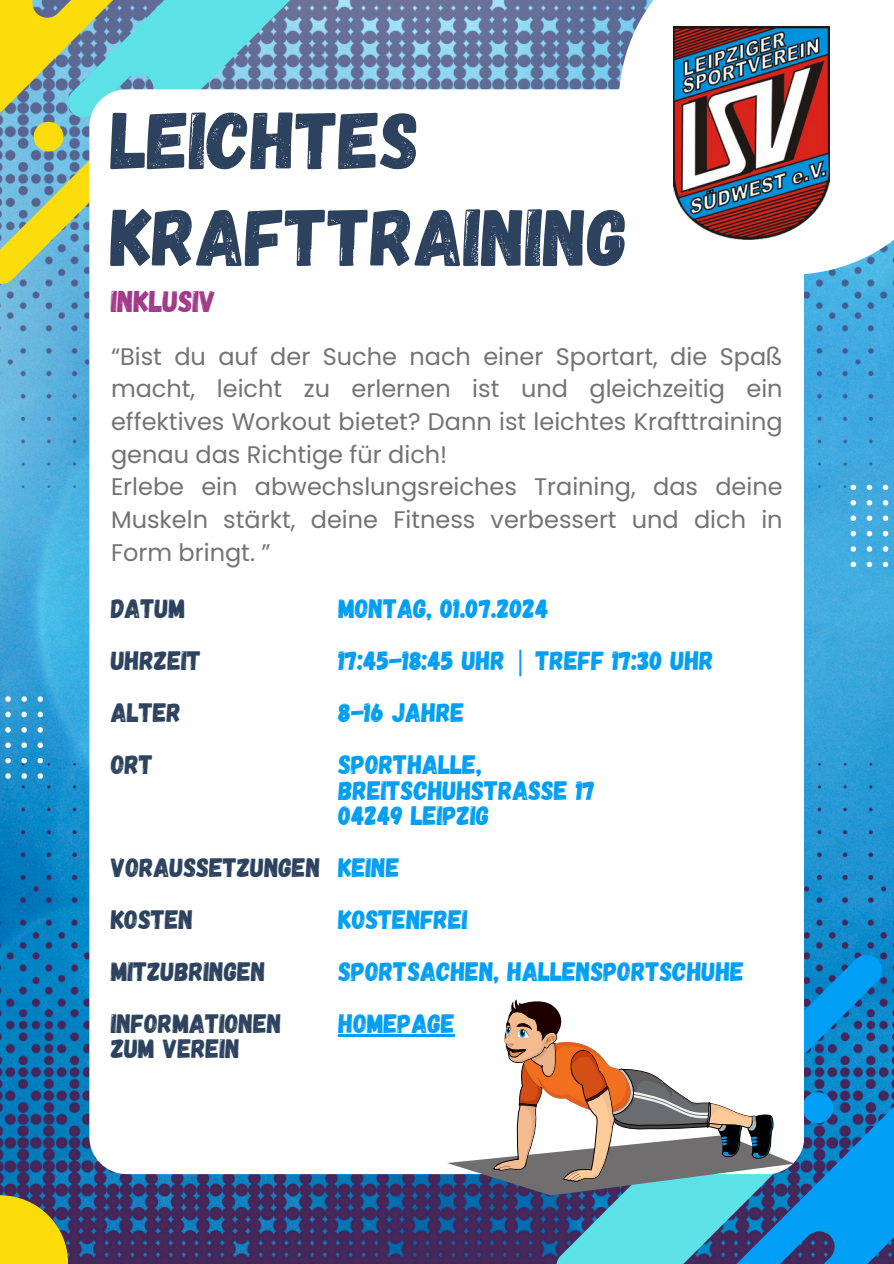
<style>
.page{position:relative;width:894px;height:1264px;background:#fff}
.page>*{position:absolute;margin:0;border:0;box-sizing:border-box;transform-origin:0 0}
.t1{font:81px/96.8px "Gagalin";color:#2c425f}
.t2{font:30px "Gagalin";color:#a23a8a}
.t3{font:26.55px "Gagalin";color:#009ef4}
.t4{font:26.55px "Gagalin";color:#2c425f}
.t5{font:24px/32.7px "Poppins";color:#737373;text-align:justify}
.s1{font-family:"Noto Sans"}
</style>
<div class="page">
<img style="left:0;top:487px;width:893px;height:276px">
<img style="left:0;top:763px;width:893px;height:500px">
<img style="left:0;top:0;width:893px;height:487px">
<svg style="left:0;top:0;width:300px;height:285px;background:#88b99d"></svg>
<div style="left:89px;top:89px;width:715px;height:1085px;background:#fff;border-radius:37px"></div>
<svg style="left:0;top:1195px;width:68px;height:68px;background:#cfbb25"></svg>
<div style="left:618px;top:0;width:275px;height:275px;background:#fff"></div>
<svg style="left:5px;top:696px;width:6px;height:5px"></svg>
<svg style="left:21px;top:696px;width:6px;height:5px"></svg>
<svg style="left:38px;top:696px;width:5px;height:5px"></svg>
<svg style="left:5px;top:711px;width:6px;height:6px"></svg>
<svg style="left:21px;top:711px;width:6px;height:6px"></svg>
<svg style="left:38px;top:711px;width:5px;height:6px"></svg>
<svg style="left:5px;top:727px;width:6px;height:5px"></svg>
<svg style="left:21px;top:727px;width:6px;height:5px"></svg>
<svg style="left:38px;top:727px;width:5px;height:5px"></svg>
<svg style="left:5px;top:742px;width:6px;height:6px"></svg>
<svg style="left:21px;top:742px;width:6px;height:6px"></svg>
<svg style="left:38px;top:742px;width:5px;height:6px"></svg>
<svg style="left:5px;top:758px;width:6px;height:5px"></svg>
<svg style="left:21px;top:758px;width:6px;height:5px"></svg>
<svg style="left:38px;top:758px;width:5px;height:5px"></svg>
<svg style="left:5px;top:773px;width:6px;height:5px"></svg>
<svg style="left:21px;top:773px;width:6px;height:5px"></svg>
<svg style="left:38px;top:773px;width:5px;height:5px"></svg>
<svg style="left:850px;top:484px;width:5px;height:6px"></svg>
<svg style="left:866px;top:484px;width:5px;height:6px"></svg>
<svg style="left:882px;top:484px;width:6px;height:6px"></svg>
<svg style="left:850px;top:500px;width:5px;height:5px"></svg>
<svg style="left:866px;top:500px;width:5px;height:5px"></svg>
<svg style="left:882px;top:500px;width:6px;height:5px"></svg>
<svg style="left:850px;top:515px;width:5px;height:6px"></svg>
<svg style="left:866px;top:515px;width:5px;height:6px"></svg>
<svg style="left:882px;top:515px;width:6px;height:6px"></svg>
<svg style="left:850px;top:531px;width:5px;height:5px"></svg>
<svg style="left:866px;top:531px;width:5px;height:5px"></svg>
<svg style="left:882px;top:531px;width:6px;height:5px"></svg>
<svg style="left:850px;top:546px;width:5px;height:5px"></svg>
<svg style="left:866px;top:546px;width:5px;height:5px"></svg>
<svg style="left:882px;top:546px;width:6px;height:5px"></svg>
<svg style="left:850px;top:561px;width:5px;height:5px"></svg>
<svg style="left:866px;top:561px;width:5px;height:5px"></svg>
<svg style="left:882px;top:561px;width:6px;height:5px"></svg>
<svg style="left:447px;top:953px;width:446px;height:310px"></svg>
<hr style="left:338px;top:1034px;width:116px;height:3px;background:#009ef4">
<img style="left:673px;top:27px;width:156px;height:212px">
<p class="t1" style="left:111px;top:88px;width:518px">LEICHTES<br>KRAFTTRAINING</p>
<p class="t2" style="left:111px;top:282px;width:106px">INKLUSIV</p>
<p class="t5" style="left:111px;top:340px;width:673px">“Bist du auf der Suche nach einer Sportart, die Spaß macht, leicht zu erlernen ist und gleichzeitig ein effektives Workout bietet? Dann ist leichtes Krafttraining genau das Richtige für dich!</p>
<p class="t5" style="left:111px;top:470px;width:673px">Erlebe ein abwechslungsreiches Training, das deine Muskeln stärkt, deine Fitness verbessert und dich in Form bringt. ”</p>
<p class="t4" style="left:111px;top:591px;width:76px">DATUM</p>
<h1 class="t4" style="left:111px;top:643px;width:92px">UHRZEIT</h1>
<p class="t4" style="left:111px;top:695px;width:72px">ALTER</p>
<p class="t4" style="left:111px;top:747px;width:44px">ORT</p>
<p class="t4" style="left:111px;top:850px;width:211px">VORAUSSETZUNGEN</p>
<p class="t4" style="left:111px;top:902px;width:84px">KOSTEN</p>
<p class="t4" style="left:111px;top:954px;width:156px">MITZUBRINGEN</p>
<p class="t4" style="left:111px;top:1005px;width:172px">INFORMATIONEN</p>
<p class="t4" style="left:111px;top:1031px;width:130px">ZUM VEREIN</p>
<p class="t3" style="left:338px;top:591px;width:212px">MONTAG, 01.07.2024</p>
<p class="t3" style="left:338px;top:643px;width:377px">17:45-18:45 UHR <span class="s1">|</span> TREFF 17:30 UHR</p>
<p class="t3" style="left:338px;top:695px;width:128px">8-16 JAHRE</p>
<p class="t3" style="left:338px;top:747px;width:145px">SPORTHALLE,</p>
<p class="t3" style="left:338px;top:773px;width:258px">BREITSCHUHSTRAßE 17</p>
<p class="t3" style="left:338px;top:798px;width:152px">04249 LEIPZIG</p>
<p class="t3" style="left:338px;top:850px;width:63px">KEINE</p>
<p class="t3" style="left:338px;top:902px;width:131px">KOSTENFREI</p>
<p class="t3" style="left:338px;top:954px;width:407px">SPORTSACHEN, HALLENSPORTSCHUHE</p>
<p class="t3" style="left:338px;top:1005px;width:118px">HOMEPAGE</p>
</div>
